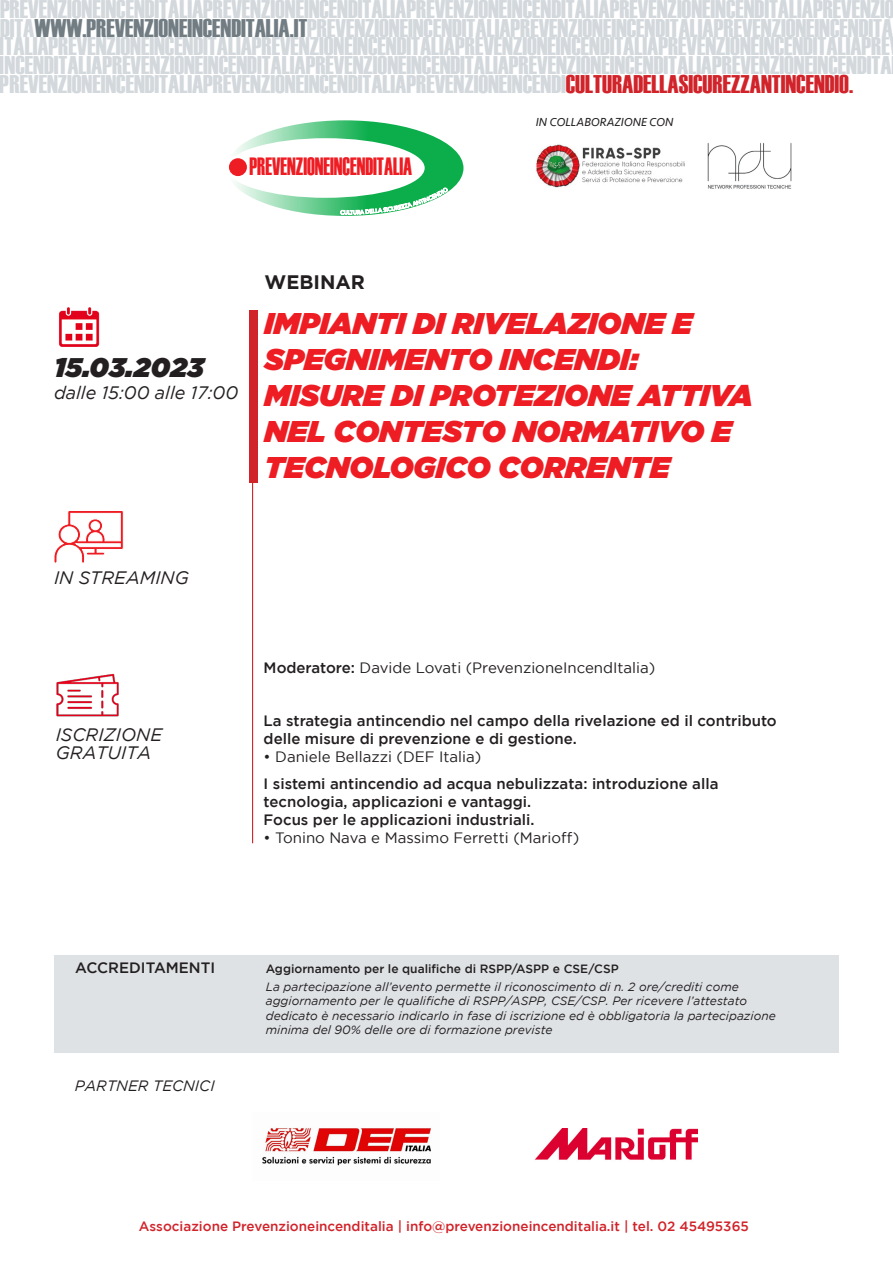
<style>
.page{position:relative;width:893px;height:1263px;background:#fff}
.page>*{position:absolute;margin:0;border:0;box-sizing:border-box;transform-origin:0 0}
.t1{font:italic 900 30px/36px "Gotham";color:#ee1d23}
.t2{font:italic 900 27px "Gotham";color:#231f20}
.t3{font:25.5px/18.8px "Haettenschweiler";color:#d3d8dc}
.t4{font:24.9px "Haettenschweiler";color:#ee1d23;scale:.82 1}
.t5{font:700 19.5px "Gotham";color:#231f20}
.t6{font:italic 18px/18px "Gotham";color:#231f20}
.t7{font:500 15px/18px "Gotham";color:#231f20}
.t8{font:15px "Gotham";color:#231f20}
.t9{font:italic 15px "Gotham";color:#231f20}
.t10{font:500 13.5px "Gotham";color:#d1232a}
.t11{font:italic 12px/14.4px "Gotham";color:#231f20}
.t12{font:500 12px "Gotham";color:#231f20}
.t13{font:italic 12px "Seravek";color:#231f20}
.t14{font:500 5.55px "Avenir";color:#fff;scale:.96 1}
.s1{color:#717d83}
.s2{color:#d1232a}
.s3{font-weight:500}
</style>
<div class="page">
<img style="left:536px;top:144px;width:149px;height:44px">
<img style="left:707px;top:143px;width:85px;height:46px">
<div style="left:249px;top:310px;width:9px;height:173px;background:#d1232a"></div>
<hr style="left:252px;top:457px;width:1px;height:386px;background:#d1232a">
<img style="left:59px;top:307px;width:41px;height:40px">
<div style="left:54px;top:955px;width:785px;height:98px;background:#dee2e5"></div>
<img style="left:56px;top:674px;width:63px;height:43px">
<img style="left:534px;top:1128px;width:163px;height:32px">
<svg style="left:54px;top:510px;width:70px;height:53px"></svg>
<img style="left:262px;top:1127px;width:169px;height:39px">
<svg style="left:229px;top:120px;width:234px;height:96px"></svg>
<p class="t3" style="left:0;top:-2px;width:896px">PREVENZIONEINCENDITALIAPREVENZIONEINCENDITALIAPREVENZIONEINCENDITALIAPREVENZIONEINCENDITALIAPREVENZIO DITA<span class="s1">WWW.PREVENZIONEINCENDITALIA.IT</span>PREVENZIONEINCENDITALIAPREVENZIONEINCENDITALIAPREVENZIONEINCENDITA ITALIAPREVENZIONEINCENDITALIAPREVENZIONEINCENDITALIAPREVENZIONEINCENDITALIAPREVENZIONEINCENDITALIAPRE INCENDITALIAPREVENZIONEINCENDITALIAPREVENZIONEINCENDITALIAPREVENZIONEINCENDITALIAPREVENZIONEINCENDITA PREVENZIONEINCENDITALIAPREVENZIONEINCENDITALIAPREVENZIONEINCENDI<span class="s2">CULTURADELLASICUREZZANTINCENDIO.</span></p>
<p class="t4" style="left:250px;top:153px;width:200px">PREVENZIONEINCENDITALIA</p>
<p class="t14" style="left:348px;top:209px;width:4px">L</p>
<p class="t14" style="left:365px;top:209px;width:19px;rotate:-6deg">DELLA</p>
<p class="t13" style="left:536px;top:112px;width:139px">IN COLLABORAZIONE CON</p>
<p class="t2" style="left:54px;top:352px;width:151px">15.03.2023</p>
<p class="t6" style="left:54px;top:384px;width:186px">dalle 15:00 alle 17:00</p>
<p class="t5" style="left:264px;top:271px;width:102px">WEBINAR</p>
<p class="t1" style="left:264px;top:304px;width:490px">IMPIANTI DI RIVELAZIONE E<br>SPEGNIMENTO INCENDI:<br>MISURE DI PROTEZIONE ATTIVA<br>NEL CONTESTO NORMATIVO E<br>TECNOLOGICO CORRENTE</p>
<p class="t6" style="left:54px;top:568px;width:136px">IN STREAMING</p>
<p class="t6" style="left:56px;top:726px;width:108px">ISCRIZIONE<br>GRATUITA</p>
<p class="t8" style="left:264px;top:660px;width:393px"><span class="s3">Moderatore:</span> Davide Lovati (PrevenzioneIncendItalia)</p>
<p class="t7" style="left:264px;top:712px;width:515px">La strategia antincendio nel campo della rivelazione ed il contributo delle misure di prevenzione e di gestione.</p>
<p class="t8" style="left:264px;top:749px;width:219px">• Daniele Bellazzi (DEF Italia)</p>
<p class="t7" style="left:264px;top:774px;width:456px">I sistemi antincendio ad acqua nebulizzata: introduzione alla tecnologia, applicazioni e vantaggi.<br>Focus per le applicazioni industriali.</p>
<p class="t8" style="left:264px;top:829px;width:317px">• Tonino Nava e Massimo Ferretti (Marioff)</p>
<p class="t7" style="left:75px;top:958px;width:142px">ACCREDITAMENTI</p>
<p class="t12" style="left:266px;top:962px;width:354px">Aggiornamento per le qualifiche di RSPP/ASPP e CSE/CSP</p>
<p class="t11" style="left:266px;top:980px;width:511px">La partecipazione all’evento permette il riconoscimento di n. 2 ore/crediti come aggiornamento per le qualifiche di RSPP/ASPP, CSE/CSP. Per ricevere l’attestato dedicato è necessario indicarlo in fase di iscrizione ed è obbligatoria la partecipazione minima del 90% delle ore di formazione previste</p>
<p class="t9" style="left:75px;top:1077px;width:141px">PARTNER TECNICI</p>
<p class="t10" style="left:139px;top:1218px;width:611px">Associazione Prevenzioneincenditalia | info@prevenzioneincenditalia.it | tel. 02 45495365</p>
</div>
